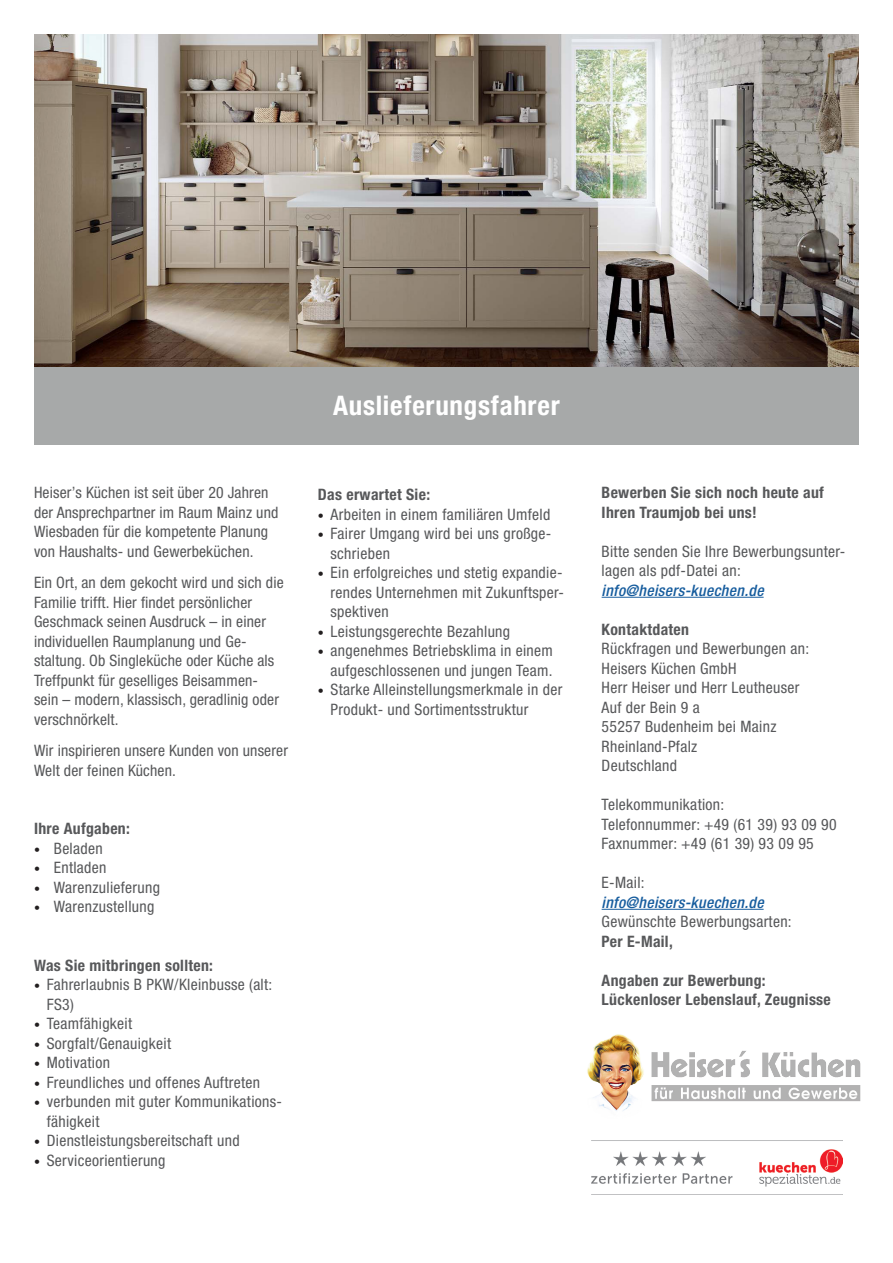
<style>
.page{position:relative;width:893px;height:1263px;background:#fff}
.page>*{position:absolute;margin:0;border:0;box-sizing:border-box;transform-origin:0 0}
.t1{font:700 condensed 27px "Helvetica Neue LT Pro";letter-spacing:.03em;color:#fff}
.t2{font:condensed 15.75px/19.5px "Helvetica Neue LT Pro";letter-spacing:.02em;color:#57585a}
.t3{font:700 condensed 15.75px/19.5px "Helvetica Neue LT Pro";letter-spacing:.02em;color:#57585a}
.t4{font:italic 500 condensed 15.75px "Helvetica Neue LT Pro";letter-spacing:.02em;color:#175d9e}
.s1{font-size:12px;color:#231f20}
</style>
<div class="page">
<div style="left:34px;top:365px;width:825px;height:80px;background:#a7a9a9"></div>
<hr style="left:602px;top:597px;width:162px;height:1px;background:#175d9e">
<hr style="left:602px;top:909px;width:162px;height:1px;background:#175d9e">
<img style="left:34px;top:34px;width:825px;height:332px">
<img style="left:587px;top:1034px;width:274px;height:77px">
<img style="left:591px;top:1149px;width:251px;height:38px">
<p class="t2" style="left:34px;top:483px;width:246px">Heiser’s Küchen ist seit über 20 Jahren der Ansprechpartner im Raum Mainz und Wiesbaden für die kompetente Planung von Haushalts- und Gewerbeküchen.</p>
<p class="t2" style="left:34px;top:573px;width:251px">Ein Ort, an dem gekocht wird und sich die Familie trifft. Hier findet persönlicher Geschmack seinen Ausdruck – in einer individuellen Raumplanung und Ge&shy;staltung. Ob Singleküche oder Küche als Treffpunkt für geselliges Beisammen&shy;sein – modern, klassisch, geradlinig oder verschnörkelt.</p>
<p class="t2" style="left:34px;top:741px;width:256px">Wir inspirieren unsere Kunden von unserer<br>Welt der feinen Küchen.</p>
<p class="t3" style="left:34px;top:819px;width:97px">Ihre Aufgaben:</p>
<p class="t2" style="left:34px;top:838px;width:70px"><span class="s1">•</span> Beladen</p>
<p class="t2" style="left:34px;top:858px;width:74px"><span class="s1">•</span> Entladen</p>
<p class="t2" style="left:34px;top:877px;width:128px"><span class="s1">•</span> Warenzulieferung</p>
<p class="t2" style="left:34px;top:897px;width:122px"><span class="s1">•</span> Warenzustellung</p>
<p class="t3" style="left:34px;top:955px;width:180px">Was Sie mitbringen sollten:</p>
<p class="t2" style="left:47px;top:975px;width:227px;text-indent:-13px"><span class="s1">•</span> Fahrerlaubnis B PKW/Kleinbusse (alt:<br>FS3)</p>
<p class="t2" style="left:34px;top:1014px;width:100px"><span class="s1">•</span> Teamfähigkeit</p>
<p class="t2" style="left:34px;top:1033px;width:139px"><span class="s1">•</span> Sorgfalt/Genauigkeit</p>
<p class="t2" style="left:34px;top:1053px;width:78px"><span class="s1">•</span> Motivation</p>
<p class="t2" style="left:34px;top:1072px;width:228px"><span class="s1">•</span> Freundliches und offenes Auftreten</p>
<p class="t2" style="left:47px;top:1092px;width:237px;text-indent:-13px"><span class="s1">•</span> verbunden mit guter Kommunikations&shy;fähigkeit</p>
<p class="t2" style="left:34px;top:1131px;width:207px"><span class="s1">•</span> Dienstleistungsbereitschaft und</p>
<p class="t2" style="left:34px;top:1150px;width:133px"><span class="s1">•</span> Serviceorientierung</p>
<p class="t1" style="left:333px;top:389px;width:228px">Auslieferungsfahrer</p>
<p class="t3" style="left:318px;top:485px;width:114px">Das erwartet Sie:</p>
<p class="t2" style="left:318px;top:504px;width:234px"><span class="s1">•</span> Arbeiten in einem familiären Umfeld</p>
<p class="t2" style="left:331px;top:523px;width:222px;text-indent:-13px"><span class="s1">•</span> Fairer Umgang wird bei uns großge&shy;schrieben</p>
<p class="t2" style="left:331px;top:562px;width:235px;text-align:justify;text-indent:-13px"><span class="s1">•</span> Ein erfolgreiches und stetig expandie&shy;rendes Unternehmen mit Zukunftsper&shy;spektiven</p>
<p class="t2" style="left:318px;top:621px;width:194px"><span class="s1">•</span> Leistungsgerechte Bezahlung</p>
<p class="t2" style="left:318px;top:640px;width:237px;text-align:right"><span class="s1">•</span> angenehmes Betriebsklima in einem aufgeschlossenen und jungen Team.</p>
<p class="t2" style="left:331px;top:679px;width:233px;text-indent:-13px"><span class="s1">•</span> Starke Alleinstellungsmerkmale in der<br>Produkt- und Sortimentsstruktur</p>
<p class="t3" style="left:602px;top:483px;width:224px">Bewerben Sie sich noch heute auf<br>Ihren Traumjob bei uns!</p>
<p class="t2" style="left:602px;top:541px;width:245px">Bitte senden Sie Ihre Bewerbungsunter&shy;lagen als pdf-Datei an:</p>
<p class="t4" style="left:602px;top:581px;width:164px">info@heisers-kuechen.de</p>
<p class="t3" style="left:602px;top:619px;width:89px">Kontaktdaten</p>
<p class="t2" style="left:602px;top:639px;width:209px">Rückfragen und Bewerbungen an:</p>
<p class="t2" style="left:602px;top:658px;width:137px">Heisers Küchen GmbH</p>
<p class="t2" style="left:602px;top:678px;width:199px">Herr Heiser und Herr Leutheuser</p>
<p class="t2" style="left:602px;top:697px;width:100px">Auf der Bein 9 a</p>
<p class="t2" style="left:602px;top:717px;width:176px">55257 Budenheim bei Mainz</p>
<p class="t2" style="left:602px;top:736px;width:97px">Rheinland-Pfalz</p>
<p class="t2" style="left:602px;top:756px;width:77px">Deutschland</p>
<p class="t2" style="left:602px;top:795px;width:124px">Telekommunikation:</p>
<p class="t2" style="left:602px;top:814px;width:237px">Telefonnummer: +49 (61 39) 93 09 90</p>
<p class="t2" style="left:602px;top:834px;width:214px">Faxnummer: +49 (61 39) 93 09 95</p>
<p class="t2" style="left:602px;top:873px;width:45px">E-Mail:</p>
<p class="t4" style="left:602px;top:893px;width:164px">info@heisers-kuechen.de</p>
<p class="t2" style="left:602px;top:912px;width:192px">Gewünschte Bewerbungsarten:</p>
<p class="t3" style="left:602px;top:931px;width:73px">Per E-Mail,</p>
<p class="t3" style="left:602px;top:970px;width:166px">Angaben zur Bewerbung:</p>
<p class="t3" style="left:602px;top:990px;width:231px">Lückenloser Lebenslauf, Zeugnisse</p>
</div>
